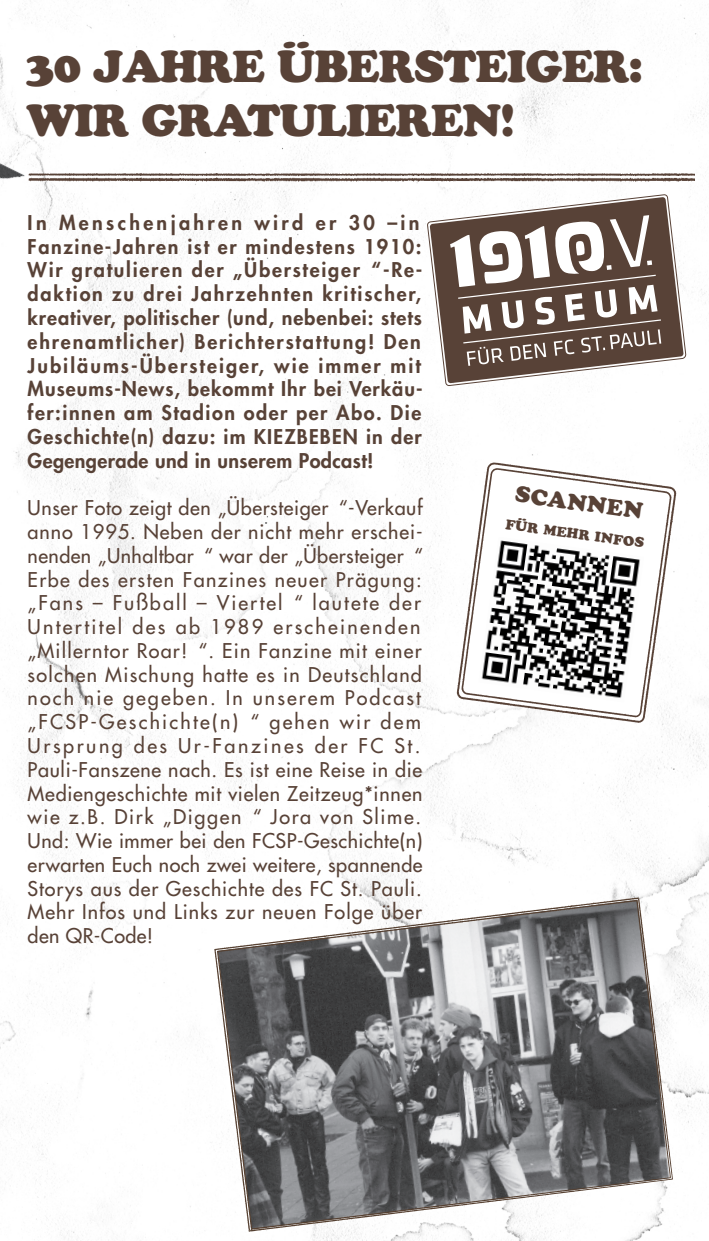
<style>
.page{position:relative;width:709px;height:1241px;background:#fff}
.page>*{position:absolute;margin:0;border:0;box-sizing:border-box;transform-origin:0 0}
.t1{font:44.5px/53.5px "Cooper Black Std";letter-spacing:-.02em;color:#584237}
.t2{font:22.25px "Cooper Black Std";color:#584237}
.t3{font:500 19.75px/23.8px "Futura Std";letter-spacing:.05em;color:#584237;text-align:justify}
.t4{font:800 19.75px/23.8px "Futura Std";letter-spacing:.08em;color:#584237}
.t5{font:13.75px "Cooper Black Std";color:#584237}
</style>
<div class="page">
<img style="left:0;top:0;width:709px;height:1240px">
<svg style="left:37px;top:173px;width:657px;height:9px"></svg>
<svg style="left:457px;top:462px;width:219px;height:260px"></svg>
<svg style="left:461px;top:468px;width:210px;height:249px"></svg>
<img style="left:478px;top:536px;width:166px;height:166px">
<svg style="left:214px;top:897px;width:459px;height:334px"></svg>
<svg style="left:217px;top:899px;width:454px;height:330px"></svg>
<svg style="left:426px;top:194px;width:260px;height:192px"></svg>
<svg style="left:450px;top:215px;width:211px;height:151px"></svg>
<img style="left:0;top:146px;width:37px;height:74px">
<h1 class="t1" style="left:26px;top:40px;width:617px">30 JAHRE ÜBERSTEIGER:<br>WIR GRATULIEREN!</h1>
<p class="t4" style="left:28px;top:211px;width:396px">In Menschenjahren wird er 30 –in Fanzine-Jahren ist er mindestens 1910:<br>Wir gratulieren der „Übersteiger “-Re&shy;daktion zu drei Jahrzehnten kritischer, kreativer, politischer (und, nebenbei: stets ehrenamtlicher) Berichterstattung! Den Jubiläums-Übersteiger, wie immer mit Museums-News, bekommt Ihr bei Verkäu&shy;fer:innen am Stadion oder per Abo. Die Geschichte(n) dazu: im KIEZBEBEN in der Gegengerade und in unserem Podcast!</p>
<p class="t3" style="left:28px;top:496px;width:396px">Unser Foto zeigt den „Übersteiger “-Verkauf anno 1995. Neben der nicht mehr erschei&shy;nenden „Unhaltbar “ war der „Übersteiger “ Erbe des ersten Fanzines neuer Prägung: „Fans – Fußball – Viertel “ lautete der Untertitel des ab 1989 erscheinenden „Millerntor Roar! “. Ein Fanzine mit einer solchen Mischung hatte es in Deutschland noch nie gegeben. In unserem Podcast „FCSP-Geschichte(n) “ gehen wir dem Ursprung des Ur-Fanzines der FC St.<br>Pauli-Fanszene nach. Es ist eine Reise in die Mediengeschichte mit vielen Zeitzeug*innen wie z.B. Dirk „Diggen “ Jora von Slime.<br>Und: Wie immer bei den FCSP-Geschichte(n) erwarten Euch noch zwei weitere, spannende Storys aus der Geschichte des FC St. Pauli.<br>Mehr Infos und Links zur neuen Folge über den QR-Code!</p>
<p class="t2" style="left:517px;top:480px;width:130px;rotate:8deg">SCANNEN</p>
<p class="t5" style="left:507px;top:515px;width:141px;rotate:8deg">FÜR MEHR INFOS</p>
</div>
